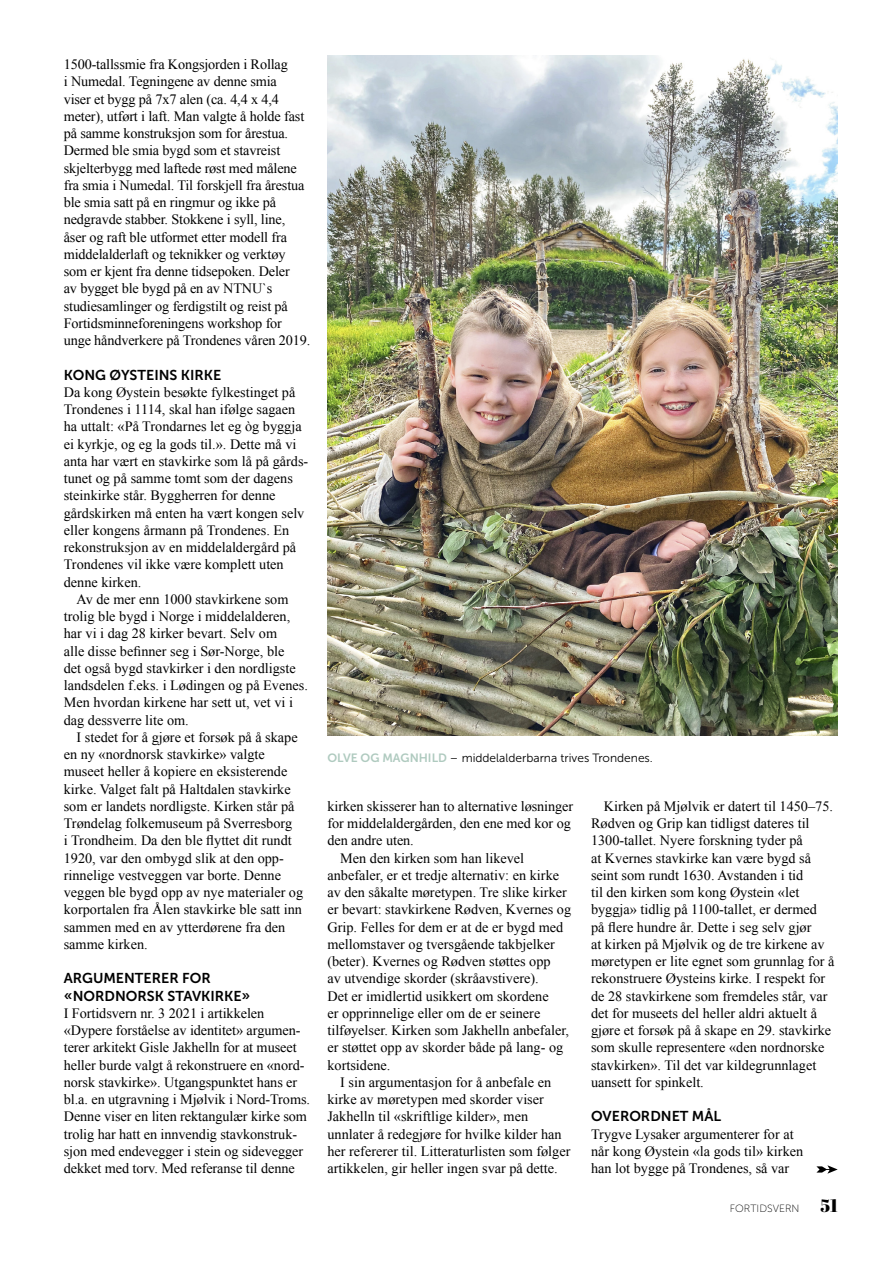
<style>
.page{position:relative;width:893px;height:1263px;background:#fff}
.page>*{position:absolute;margin:0;border:0;box-sizing:border-box;transform-origin:0 0}
.Brodtekst_innrykk{font:14.25px/17.2px "Times New Roman";color:#000}
.Brodtekst{font:14.25px/17.2px "Times New Roman";letter-spacing:-.005em;color:#000}
.Mellomtittel_NY{font:14.25px/17.2px "Museo Sans 700";color:#000}
.Bildetekst_NY{font:12px "Museo Sans 300";color:#000}
.t1{font:10.5px "Museo Sans 100";color:#000}
.s1{font-family:"Museo Sans 700";color:#afcabf}
.s2{font-family:"Abril Fatface";font-size:18px}
</style>
<div class="page">
<img style="left:327px;top:55px;width:511px;height:681px">
<svg style="left:816px;top:1165px;width:22px;height:9px"></svg>
<p class="Brodtekst_innrykk" style="left:64px;top:55px;width:248px">1500-tallssmie fra Kongsjorden i Rollag<br>i Numedal. Tegningene av denne smia<br>viser et bygg på 7x7 alen (ca. 4,4 x 4,4 meter), utført i laft. Man valgte å holde fast på samme konstruksjon som for årestua.<br>Dermed ble smia bygd som et stavreist skjelterbygg med laftede røst med målene fra smia i Numedal. Til forskjell fra årestua ble smia satt på en ringmur og ikke på nedgravde stabber. Stokkene i syll, line, åser og raft ble utformet etter modell fra middelalderlaft og teknikker og verktøy som er kjent fra denne tidsepoken. Deler<br>av bygget ble bygd på en av NTNU`s studiesamlinger og ferdigstilt og reist på Fortidsminneforeningens workshop for unge håndverkere på Trondenes våren 2019.</p>
<p class="Mellomtittel_NY" style="left:64px;top:366px;width:159px">KONG ØYSTEINS KIRKE</p>
<p class="Brodtekst" style="left:64px;top:383px;width:245px">Da kong Øystein besøkte fylkestinget på Trondenes i 1114, skal han ifølge sagaen ha uttalt: «På Trondarnes let eg òg byggja ei kyrkje, og eg la gods til.». Dette må vi anta har vært en stavkirke som lå på gårds&shy;tunet og på samme tomt som der dagens steinkirke står. Byggherren for denne gårdskirken må enten ha vært kongen selv eller kongens årmann på Trondenes. En rekonstruksjon av en middelaldergård på Trondenes vil ikke være komplett uten denne kirken.</p>
<p class="Brodtekst_innrykk" style="left:64px;top:590px;width:246px;text-indent:13px">Av de mer enn 1000 stavkirkene som trolig ble bygd i Norge i middelalderen, har vi i dag 28 kirker bevart. Selv om<br>alle disse befinner seg i Sør-Norge, ble<br>det også bygd stavkirker i den nordligste landsdelen f.eks. i Lødingen og på Evenes.<br>Men hvordan kirkene har sett ut, vet vi i dag dessverre lite om.</p>
<p class="Brodtekst_innrykk" style="left:64px;top:728px;width:241px;text-indent:13px">I stedet for å gjøre et forsøk på å skape en ny «nordnorsk stavkirke» valgte museet heller å kopiere en eksisterende kirke. Valget falt på Haltdalen stavkirke som er landets nordligste. Kirken står på Trøndelag folkemuseum på Sverresborg<br>i Trondheim. Da den ble flyttet dit rundt 1920, var den ombygd slik at den opp&shy;rinnelige vestveggen var borte. Denne veggen ble bygd opp av nye materialer og korportalen fra Ålen stavkirke ble satt inn sammen med en av ytterdørene fra den samme kirken.</p>
<p class="Mellomtittel_NY" style="left:64px;top:970px;width:188px">ARGUMENTERER FOR «NORDNORSK STAVKIRKE»</p>
<p class="Brodtekst" style="left:64px;top:1004px;width:248px">I Fortidsvern nr. 3 2021 i artikkelen «Dypere forståelse av identitet» argumen&shy;terer arkitekt Gisle Jakhelln for at museet heller burde valgt å rekonstruere en «nord&shy;norsk stavkirke». Utgangspunktet hans er bl.a. en utgravning i Mjølvik i Nord-Troms.<br>Denne viser en liten rektangulær kirke som trolig har hatt en innvendig stavkonstruk&shy;sjon med endevegger i stein og sidevegger dekket med torv. Med referanse til denne</p>
<p class="Bildetekst_NY" style="left:327px;top:751px;width:327px"><span class="s1">OLVE OG MAGNHILD</span> – middelalderbarna trives Trondenes.</p>
<p class="Brodtekst" style="left:327px;top:797px;width:247px">kirken skisserer han to alternative løsninger for middelaldergården, den ene med kor og den andre uten.</p>
<p class="Brodtekst_innrykk" style="left:327px;top:849px;width:245px;text-indent:13px">Men den kirken som han likevel anbefaler, er et tredje alternativ: en kirke av den såkalte møretypen. Tre slike kirker er bevart: stavkirkene Rødven, Kvernes og Grip. Felles for dem er at de er bygd med mellomstaver og tversgående takbjelker (beter). Kvernes og Rødven støttes opp<br>av utvendige skorder (skråavstivere).<br>Det er imidlertid usikkert om skordene<br>er opprinnelige eller om de er seinere tilføyelser. Kirken som Jakhelln anbefaler, er støttet opp av skorder både på lang- og kortsidene.</p>
<p class="Brodtekst_innrykk" style="left:327px;top:1073px;width:244px;text-indent:13px">I sin argumentasjon for å anbefale en kirke av møretypen med skorder viser Jakhelln til «skriftlige kilder», men unnlater å redegjøre for hvilke kilder han her refererer til. Litteraturlisten som følger artikkelen, gir heller ingen svar på dette.</p>
<p class="Brodtekst_innrykk" style="left:591px;top:797px;width:245px;text-indent:13px">Kirken på Mjølvik er datert til 1450–75.<br>Rødven og Grip kan tidligst dateres til 1300-tallet. Nyere forskning tyder på<br>at Kvernes stavkirke kan være bygd så seint som rundt 1630. Avstanden i tid<br>til den kirken som kong Øystein «let byggja» tidlig på 1100-tallet, er dermed<br>på flere hundre år. Dette i seg selv gjør<br>at kirken på Mjølvik og de tre kirkene av møretypen er lite egnet som grunnlag for å rekonstruere Øysteins kirke. I respekt for de 28 stavkirkene som fremdeles står, var det for museets del heller aldri aktuelt å gjøre et forsøk på å skape en 29. stavkirke som skulle representere «den nordnorske stavkirken». Til det var kildegrunnlaget uansett for spinkelt.</p>
<p class="Mellomtittel_NY" style="left:591px;top:1108px;width:132px">OVERORDNET MÅL</p>
<p class="Brodtekst" style="left:591px;top:1125px;width:214px">Trygve Lysaker argumenterer for at når kong Øystein «la gods til» kirken han lot bygge på Trondenes, så var</p>
<p class="t1" style="left:730px;top:1203px;width:109px">FORTIDSVERN <span class="s2">51</span></p>
</div>
